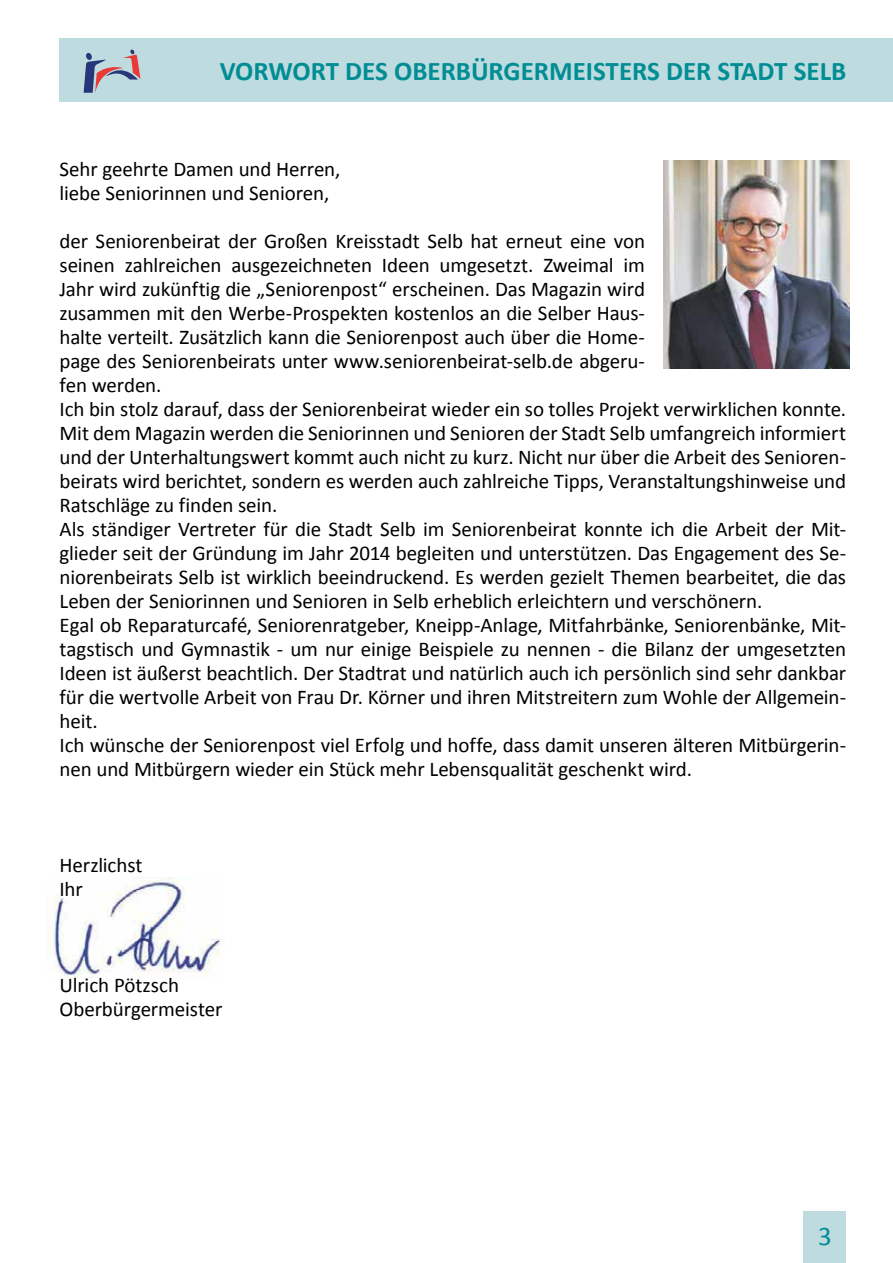
<style>
.page{position:relative;width:893px;height:1263px;background:#fff}
.page>*{position:absolute;margin:0;border:0;box-sizing:border-box;transform-origin:0 0}
.t1{font:700 27px "Calibri";color:#008d94}
.t2{font:27px "Calibri";color:#008d94}
.t3{font:21px/24px "Calibri";letter-spacing:-.01em;color:#000}
</style>
<div class="page">
<img style="left:47px;top:877px;width:173px;height:101px">
<div style="left:804px;top:1212px;width:42px;height:51px;background:#bedbdf"></div>
<div style="left:60px;top:38px;width:833px;height:64px;background:#bedbdf"></div>
<svg style="left:84px;top:50px;width:57px;height:43px"></svg>
<img style="left:664px;top:160px;width:185px;height:208px">
<p class="t1" style="left:220px;top:54px;width:628px">VORWORT DES OBERBÜRGERMEISTERS DER STADT SELB</p>
<p class="t3" style="left:60px;top:156px;width:282px">Sehr geehrte Damen und Herren, liebe Seniorinnen und Senioren,</p>
<p class="t3" style="left:60px;top:228px;width:788px">der Seniorenbeirat der Großen Kreisstadt Selb hat erneut eine von<br>seinen zahlreichen ausgezeichneten Ideen umgesetzt. Zweimal im<br>Jahr wird zukünftig die „Seniorenpost“ erscheinen. Das Magazin wird<br>zusammen mit den Werbe-Prospekten kostenlos an die Selber Haus-<br>halte verteilt. Zusätzlich kann die Seniorenpost auch über die Home-<br>page des Seniorenbeirats unter www.seniorenbeirat-selb.de abgeru-<br>fen werden.<br>Ich bin stolz darauf, dass der Seniorenbeirat wieder ein so tolles Projekt verwirklichen konnte.<br>Mit dem Magazin werden die Seniorinnen und Senioren der Stadt Selb umfangreich informiert und der Unterhaltungswert kommt auch nicht zu kurz. Nicht nur über die Arbeit des Senioren&shy;beirats wird berichtet, sondern es werden auch zahlreiche Tipps, Veranstaltungshinweise und Ratschläge zu finden sein.<br>Als ständiger Vertreter für die Stadt Selb im Seniorenbeirat konnte ich die Arbeit der Mit&shy;glieder seit der Gründung im Jahr 2014 begleiten und unterstützen. Das Engagement des Se&shy;niorenbeirats Selb ist wirklich beeindruckend. Es werden gezielt Themen bearbeitet, die das Leben der Seniorinnen und Senioren in Selb erheblich erleichtern und verschönern.<br>Egal ob Reparaturcafé, Seniorenratgeber, Kneipp-Anlage, Mitfahrbänke, Seniorenbänke, Mit&shy;tagstisch und Gymnastik - um nur einige Beispiele zu nennen - die Bilanz der umgesetzten Ideen ist äußerst beachtlich. Der Stadtrat und natürlich auch ich persönlich sind sehr dankbar für die wertvolle Arbeit von Frau Dr. Körner und ihren Mitstreitern zum Wohle der Allgemein&shy;heit.<br>Ich wünsche der Seniorenpost viel Erfolg und hoffe, dass damit unseren älteren Mitbürgerin&shy;nen und Mitbürgern wieder ein Stück mehr Lebensqualität geschenkt wird.</p>
<p class="t3" style="left:60px;top:852px;width:85px">Herzlichst<br>Ihr</p>
<p class="t3" style="left:60px;top:972px;width:164px">Ulrich Pötzsch<br>Oberbürgermeister</p>
<p class="t2" style="left:818px;top:1219px;width:15px">3</p>
</div>
